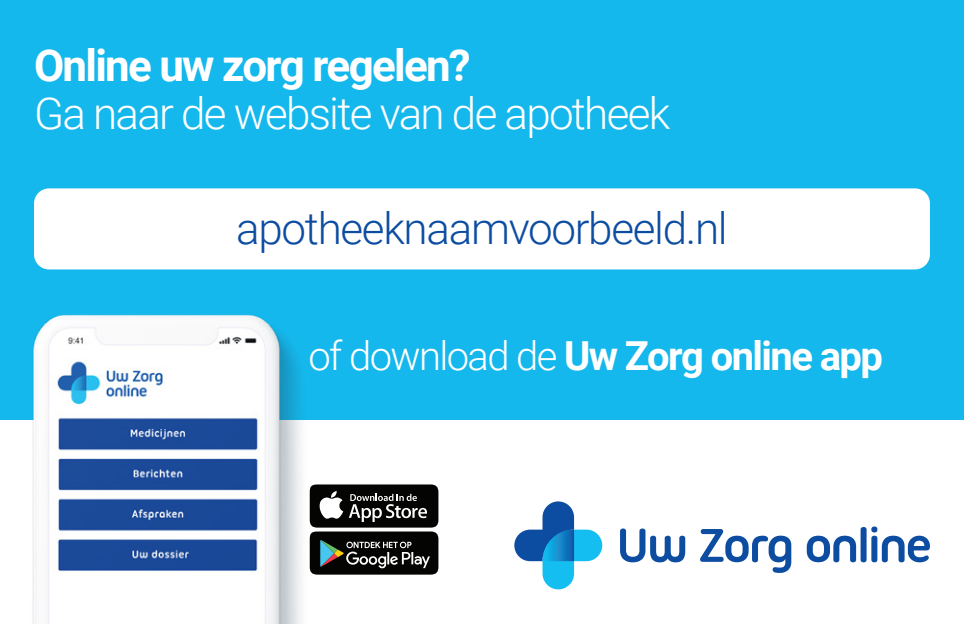
<style>
.page{position:relative;width:964px;height:624px;background:#fff}
.page>*{position:absolute;margin:0;border:0;box-sizing:border-box;transform-origin:0 0}
.t1{font:300 44px "Roboto";letter-spacing:-.04em;color:#fff}
.t2{font:300 44px "Roboto";letter-spacing:-.03em;color:#0d4da1}
.t3{font:700 44px "Roboto";letter-spacing:-.04em;color:#fff}
.t4{font:700 40px "Roboto";letter-spacing:-.04em;color:#fff}
.s1{font-weight:300}
</style>
<div class="page">
<div style="left:0;top:0;width:964px;height:420px;background:#15b8ec"></div>
<div style="left:310px;top:484px;width:128px;height:43px;background:#040503;border-radius:8px"></div>
<svg style="left:319px;top:491px;width:24px;height:27px"></svg>
<svg style="left:349px;top:494px;width:78px;height:28px"></svg>
<div style="left:310px;top:531px;width:128px;height:43px;background:#040503;border-radius:8px"></div>
<svg style="left:320px;top:540px;width:110px;height:28px"></svg>
<svg style="left:514px;top:501px;width:88px;height:88px"></svg>
<svg style="left:620px;top:528px;width:65px;height:34px"></svg>
<svg style="left:700px;top:529px;width:91px;height:44px"></svg>
<svg style="left:807px;top:526px;width:123px;height:36px"></svg>
<img style="left:32px;top:314px;width:281px;height:310px">
<div style="left:34px;top:188px;width:896px;height:81px;background:#fff;border-radius:15px"></div>
<p class="t3" style="left:34px;top:35px;width:438px">Online uw zorg regelen?</p>
<p class="t1" style="left:34px;top:83px;width:638px">Ga naar de website van de apotheek</p>
<p class="t2" style="left:236px;top:197px;width:493px">apotheeknaamvoorbeeld.nl</p>
<p class="t4" style="left:308px;top:328px;width:576px"><span class="s1">of download de</span> Uw Zorg online app</p>
</div>
